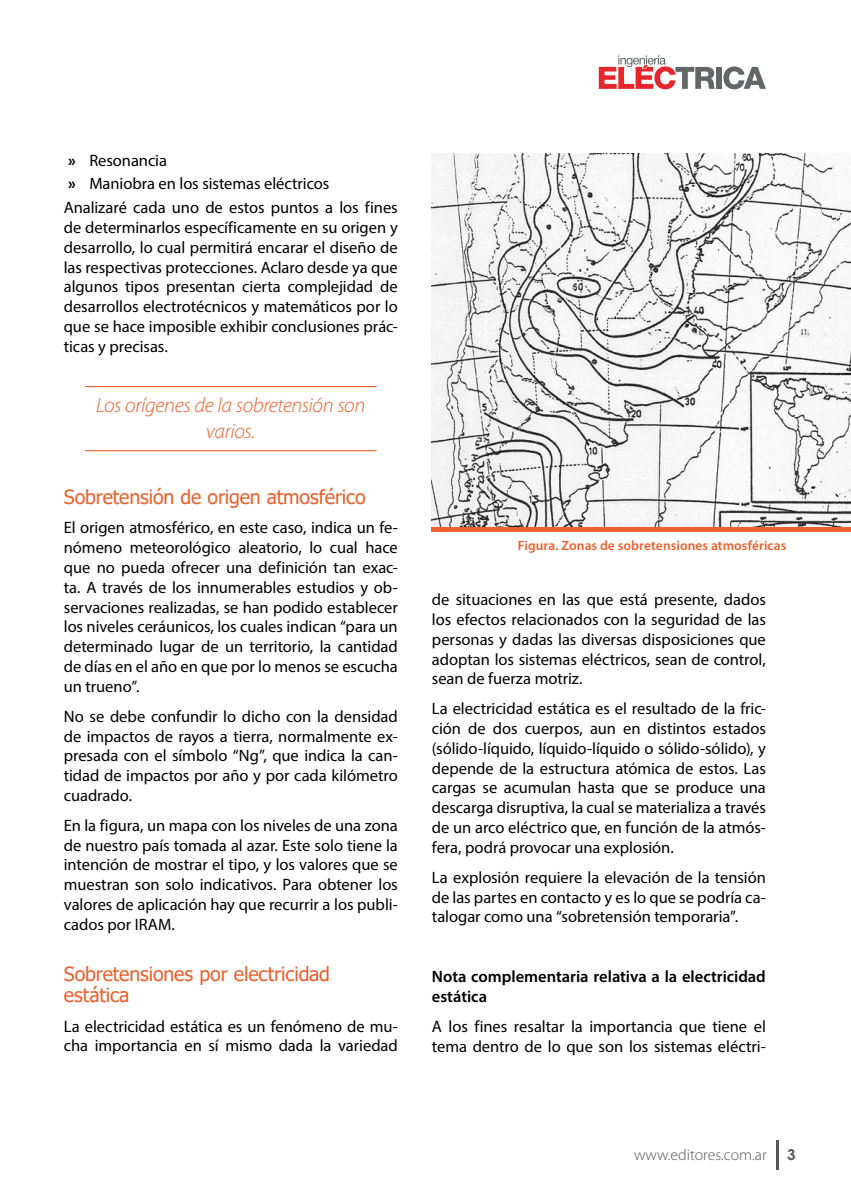
<style>
.page{position:relative;width:851px;height:1191px;background:#fff}
.page>*{position:absolute;margin:0;border:0;box-sizing:border-box;transform-origin:0 0}
.t1{font:italic 300 21px/25.2px "Myriad Pro";letter-spacing:-.015em;color:#eb602c;text-align:center}
.t2{font:19.5px/21px "Tahoma";letter-spacing:-.005em;color:#eb602c}
.t3{font:16.5px/19.8px "Myriad Pro";color:#000;text-align:justify}
.t4{font:600 16.5px/19.8px "Myriad Pro";color:#000}
.t5{font:300 15.75px "Myriad Pro";color:#575756}
.t6{font:700 15px "Century Gothic";color:#575756}
.t7{font:600 13.5px "Myriad Pro";letter-spacing:.005em;color:#eb602c}
.s1{font-weight:700}
</style>
<div class="page">
<hr style="left:776px;top:1140px;width:2px;height:29px;background:#575756">
<div style="left:715px;top:67px;width:6px;height:22px;background:#636666"></div>
<svg style="left:723px;top:66px;width:42px;height:23px"></svg>
<svg style="left:598px;top:55px;width:116px;height:34px"></svg>
<hr style="left:85px;top:386px;width:291px;height:1px;background:#eb602c">
<hr style="left:85px;top:450px;width:291px;height:1px;background:#eb602c">
<img style="left:432px;top:153px;width:418px;height:374px">
<hr style="left:432px;top:527px;width:418px;height:4px;background:#eb602c">
<p class="t3" style="left:64px;top:148px;width:335px;line-height:23.9px;text-align:left"><span class="s1">»</span> Resonancia<br><span class="s1">»</span> Maniobra en los sistemas eléctricos<br>Analizaré cada uno de estos puntos a los fines</p>
<p class="t3" style="left:64px;top:217px;width:335px">de determinarlos específicamente en su origen y desarrollo, lo cual permitirá encarar el diseño de las respectivas protecciones. Aclaro desde ya que algunos tipos presentan cierta complejidad de desarrollos electrotécnicos y matemáticos por lo que se hace imposible exhibir conclusiones prác&shy;ticas y precisas.</p>
<p class="t1" style="left:96px;top:393px;width:271px">Los orígenes de la sobretensión son varios.</p>
<p class="t2" style="left:64px;top:487px;width:303px">Sobretensión de origen atmosférico</p>
<p class="t3" style="left:64px;top:518px;width:335px">El origen atmosférico, en este caso, indica un fe&shy;nómeno meteorológico aleatorio, lo cual hace que no pueda ofrecer una definición tan exac&shy;ta. A través de los innumerables estudios y ob&shy;servaciones realizadas, se han podido establecer los niveles ceráunicos, los cuales indican “para un determinado lugar de un territorio, la cantidad de días en el año en que por lo menos se escucha un trueno”.</p>
<p class="t3" style="left:64px;top:706px;width:335px">No se debe confundir lo dicho con la densidad de impactos de rayos a tierra, normalmente ex&shy;presada con el símbolo “Ng”, que indica la can&shy;tidad de impactos por año y por cada kilómetro cuadrado.</p>
<p class="t3" style="left:64px;top:815px;width:335px">En la figura, un mapa con los niveles de una zona de nuestro país tomada al azar. Este solo tiene la intención de mostrar el tipo, y los valores que se muestran son solo indicativos. Para obtener los valores de aplicación hay que recurrir a los publi&shy;cados por IRAM.</p>
<p class="t2" style="left:64px;top:964px;width:268px">Sobretensiones por electricidad estática</p>
<p class="t3" style="left:64px;top:1016px;width:335px">La electricidad estática es un fenómeno de mu&shy;cha importancia en sí mismo dada la variedad</p>
<p class="t7" style="left:517px;top:537px;width:270px">Figura. Zonas de sobretensiones atmosféricas</p>
<p class="t3" style="left:432px;top:589px;width:335px">de situaciones en las que está presente, dados los efectos relacionados con la seguridad de las personas y dadas las diversas disposiciones que adoptan los sistemas eléctricos, sean de control, sean de fuerza motriz.</p>
<p class="t3" style="left:432px;top:698px;width:335px">La electricidad estática es el resultado de la fric&shy;ción de dos cuerpos, aun en distintos estados (sólido-líquido, líquido-líquido o sólido-sólido), y depende de la estructura atómica de estos. Las cargas se acumulan hasta que se produce una descarga disruptiva, la cual se materializa a través de un arco eléctrico que, en función de la atmós&shy;fera, podrá provocar una explosión.</p>
<p class="t3" style="left:432px;top:867px;width:335px">La explosión requiere la elevación de la tensión de las partes en contacto y es lo que se podría ca&shy;talogar como una “sobretensión temporaria”.</p>
<p class="t4" style="left:432px;top:966px;width:335px">Nota complementaria relativa a la electricidad estática</p>
<p class="t3" style="left:432px;top:1016px;width:335px">A los fines resaltar la importancia que tiene el tema dentro de lo que son los sistemas eléctri-</p>
<p class="t5" style="left:634px;top:1146px;width:134px">www.editores.com.ar</p>
<p class="t6" style="left:787px;top:1143px;width:10px">3</p>
</div>
